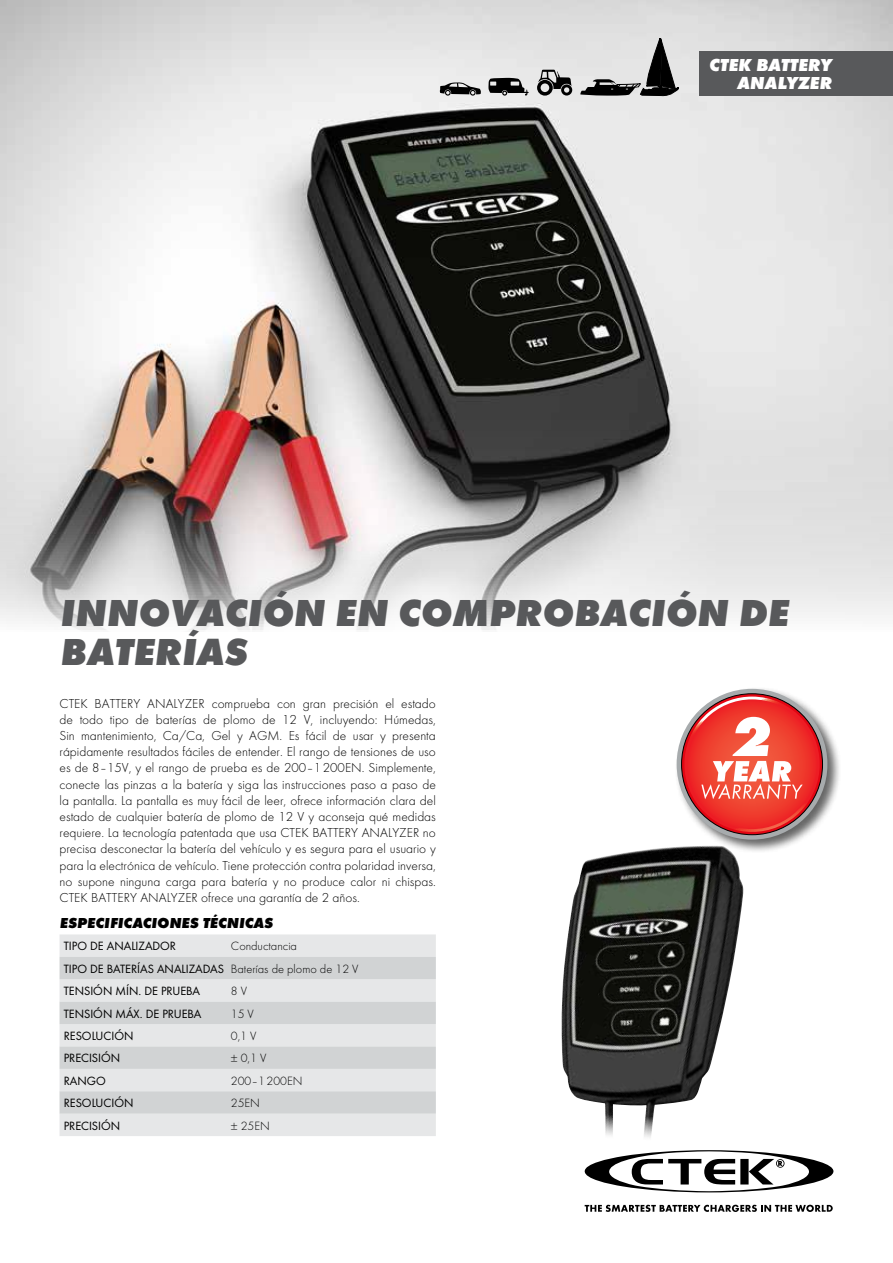
<style>
.page{position:relative;width:893px;height:1263px;background:#fff}
.page>*{position:absolute;margin:0;border:0;box-sizing:border-box;transform-origin:0 0}
.t1{font:italic 700 expanded 39px/39px "Futura";color:#58595b}
.t2{font:italic 700 expanded 18px/18px "Futura";color:#fff;text-align:right}
.t3{font:italic 700 expanded 15px "Futura";color:#000}
.t4{font:300 13.5px/16.2px "Futura";color:#000;text-align:justify}
.t5{font:12.45px/22.4px "Futura Boo";color:#000}
.t6{font:300 12.45px "Futura";color:#000}
.s1{font-family:"Futura";font-weight:300}
</style>
<div class="page">
<img style="left:0;top:0;width:893px;height:630px">
<img style="left:561px;top:847px;width:183px;height:264px">
<div style="left:674px;top:687px;width:167px;height:166px;background:#000;opacity:.6"></div>
<svg style="left:675px;top:687px;width:153px;height:154px"></svg>
<svg style="left:584px;top:1111px;width:249px;height:81px"></svg>
<svg style="left:585px;top:1205px;width:248px;height:7px"></svg>
<div style="left:700px;top:51px;width:193px;height:45px;background:#58595b"></div>
<svg style="left:537px;top:70px;width:35px;height:26px"></svg>
<svg style="left:488px;top:78px;width:41px;height:18px"></svg>
<svg style="left:440px;top:82px;width:41px;height:14px"></svg>
<svg style="left:580px;top:38px;width:99px;height:58px;background:#a2a2a2"></svg>
<div style="left:60px;top:934px;width:376px;height:202px;background:#e6e7e8"></div>
<svg style="left:60px;top:957px;width:376px;height:157px;background:#dadbdc"></svg>
<h2 class="t2" style="left:709px;top:56px;width:124px">CTEK BATTERY<br>ANALYZER</h2>
<h1 class="t1" style="left:60px;top:593px;width:730px">INNOVACIÓN EN COMPROBACIÓN DE<br>BATERÍAS</h1>
<p class="t4" style="left:60px;top:695px;width:378px">CTEK BATTERY ANALYZER comprueba con gran precisión el estado de todo tipo de baterías de plomo de 12 V, incluyendo: Húmedas, Sin mantenimiento, Ca/Ca, Gel y AGM. Es fácil de usar y presenta rápidamente resultados fáciles de entender. El rango de tensiones de uso es de 8–15V, y el rango de prueba es de 200–1200EN. Simplemente, conecte las pinzas a la batería y siga las instrucciones paso a paso de la pantalla. La pantalla es muy fácil de leer, ofrece información clara del estado de cualquier batería de plomo de 12 V y aconseja qué medidas requiere. La tecnología patentada que usa CTEK BATTERY ANALYZER no precisa desconectar la batería del vehículo y es segura para el usuario y para la electrónica de vehículo. Tiene protección contra polaridad inversa, no supone ninguna carga para batería y no produce calor ni chispas.<br>CTEK BATTERY ANALYZER ofrece una garantía de 2 años.</p>
<p class="t3" style="left:60px;top:914px;width:215px">ESPECIFICACIONES TÉCNICAS</p>
<p class="t5" style="left:64px;top:935px;width:114px">TIPO DE ANALIZADOR</p>
<p class="t6" style="left:231px;top:939px;width:68px">Conductancia</p>
<p class="t5" style="left:64px;top:957px;width:296px">TIPO DE BATERÍAS ANALIZADAS <span class="s1">Baterías de plomo de 12 V<br></span>TENSIÓN MÍN. DE PRUEBA</p>
<p class="t6" style="left:231px;top:984px;width:18px">8 V</p>
<p class="t5" style="left:64px;top:1002px;width:139px">TENSIÓN MÁX. DE PRUEBA</p>
<p class="t6" style="left:231px;top:1006px;width:25px">15 V</p>
<p class="t5" style="left:64px;top:1024px;width:71px">RESOLUCIÓN</p>
<p class="t6" style="left:231px;top:1029px;width:27px">0,1 V</p>
<p class="t5" style="left:64px;top:1047px;width:58px">PRECISIÓN</p>
<p class="t6" style="left:231px;top:1051px;width:37px">± 0,1 V</p>
<p class="t5" style="left:64px;top:1069px;width:43px">RANGO</p>
<p class="t6" style="left:231px;top:1074px;width:73px">200–1200EN</p>
<p class="t5" style="left:64px;top:1092px;width:71px">RESOLUCIÓN</p>
<p class="t6" style="left:231px;top:1096px;width:31px">25EN</p>
<p class="t5" style="left:64px;top:1114px;width:58px">PRECISIÓN</p>
<p class="t6" style="left:231px;top:1118px;width:41px">± 25EN</p>
</div>
